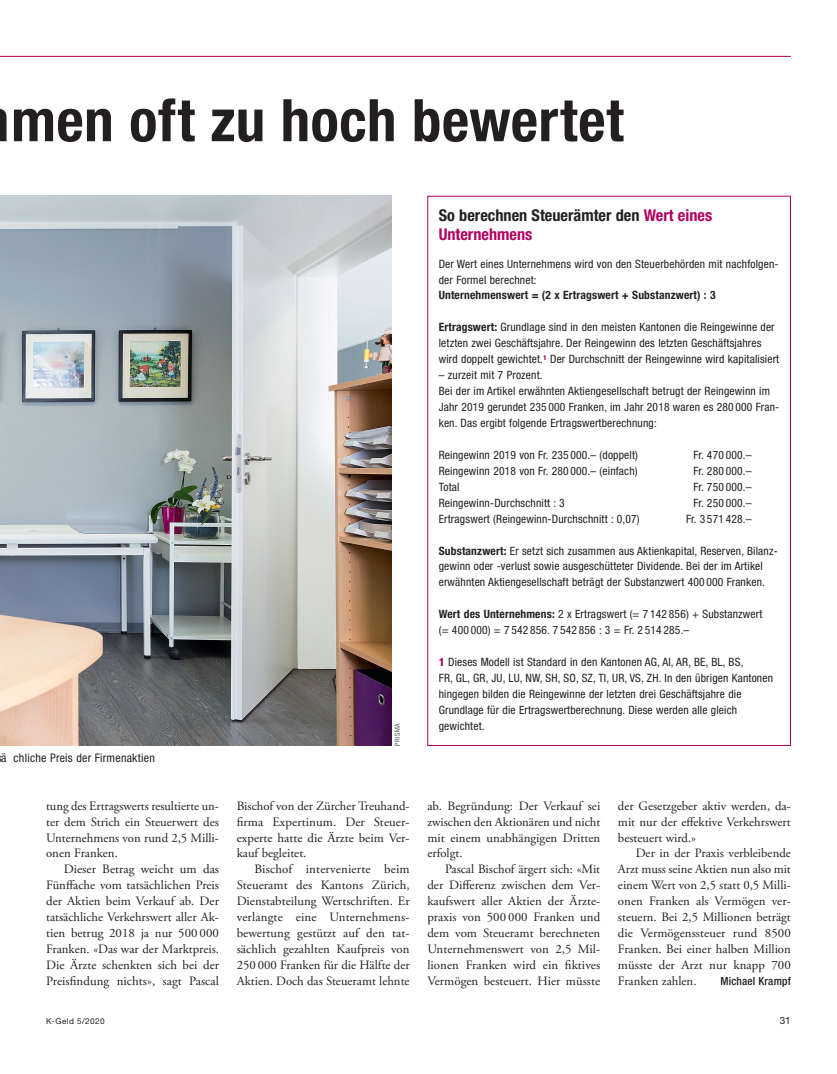
<style>
.page{position:relative;width:837px;height:1074px;background:#fff}
.page>*{position:absolute;margin:0;border:0;box-sizing:border-box;transform-origin:0 0}
.t1{font:700 condensed 58.75px "Helvetica Neue LT Std";letter-spacing:.01em;color:#231f20}
.t2{font:700 condensed 16.25px/18.8px "Helvetica Neue LT Std";color:#231f20}
.t3{font:12.75px/16px "Adobe Garamond Pro";color:#231f20;text-align:justify}
.t4{font:condensed 11.88px "Helvetica Neue LT Std";letter-spacing:.02em;color:#231f20}
.t5{font:condensed 11.5px/15.9px "Helvetica Neue LT Std";letter-spacing:.015em;color:#231f20}
.t6{font:700 condensed 11.5px "Helvetica Neue LT Std";letter-spacing:.015em;color:#231f20}
.t7{font:500 condensed 11.25px "Helvetica Neue LT Std";letter-spacing:.015em;color:#231f20}
.t8{font:10px "Helvetica Neue LT Std";color:#231f20}
.t9{font:8.12px "Helvetica Neue LT Std";letter-spacing:.05em;color:#231f20}
.t10{font:300 condensed 6.88px "Helvetica Neue LT Std";letter-spacing:.09em;color:#231f20}
.s1{color:#b30160}
.s2{font-weight:700}
.s3{font-weight:800;color:#b30160}
</style>
<div class="page">
<hr style="left:0;top:56px;width:790px;height:1px;background:#b30160">
<img style="left:0;top:196px;width:392px;height:550px">
<h1 class="t1" style="left:11px;top:85px;width:613px">men oft zu hoch bewertet</h1>
<p class="t4" style="left:1px;top:750px;width:155px">ä chliche Preis der Firmenaktien</p>
<p class="t3" style="left:46px;top:798px;width:174px">tung des Ertragswerts resultierte un&shy;ter dem Strich ein Steuerwert des Unternehmens von rund 2,5 Milli&shy;onen Franken.</p>
<p class="t3" style="left:46px;top:862px;width:174px;text-indent:18px">Dieser Betrag weicht um das Fünffache vom tatsächlichen Preis der Aktien beim Verkauf ab. Der tatsächliche Verkehrswert aller Ak&shy;tien betrug 2018 ja nur 500 000<br>Franken. «Das war der Marktpreis.<br>Die Ärzte schenkten sich bei der Preisfindung nichts», sagt Pascal</p>
<p class="t10" style="left:393px;top:745px;width:24px;rotate:-90deg">prisma</p>
<p class="t3" style="left:237px;top:798px;width:174px">Bischof von der Zürcher Treuhand&shy;firma Expertinum. Der Steuer&shy;experte hatte die Ärzte beim Ver&shy;kauf begleitet.</p>
<p class="t3" style="left:237px;top:862px;width:174px;text-indent:18px">Bischof intervenierte beim Steueramt des Kantons Zürich, Dienstabteilung Wertschriften. Er verlangte eine Unternehmens&shy;bewertung gestützt auf den tat&shy;sächlich gezahlten Kaufpreis von 250 000 Franken für die Hälfte der Aktien. Doch das Steueramt lehnte</p>
<p class="t2" style="left:438px;top:206px;width:275px">So berechnen Steuerämter den <span class="s1">Wert eines<br>Unternehmens</span></p>
<p class="t5" style="left:438px;top:255px;width:341px">Der Wert eines Unternehmens wird von den Steuerbehörden mit nachfolgen&shy;der Formel berechnet:</p>
<p class="t6" style="left:438px;top:288px;width:278px">Unternehmenswert = (2 x Ertragswert + Substanzwert) : 3</p>
<p class="t5" style="left:438px;top:319px;width:342px"><span class="s2">Ertragswert:</span> Grundlage sind in den meisten Kantonen die Reingewinne der letzten zwei Geschäftsjahre. Der Reingewinn des letzten Geschäftsjahres wird doppelt gewichtet.<sup>1</sup> Der Durchschnitt der Reingewinne wird kapitalisiert</p>
<p class="t5" style="left:438px;top:367px;width:342px">– zurzeit mit 7 Prozent.<br>Bei der im Artikel erwähnten Aktiengesellschaft betrugt der Reingewinn im Jahr 2019 gerundet 235 000 Franken, im Jahr 2018 waren es 280 000 Fran&shy;ken. Das ergibt folgende Ertragswertberechnung:</p>
<p class="t5" style="left:438px;top:447px;width:201px">Reingewinn 2019 von Fr. 235 000.– (doppelt)</p>
<p class="t5" style="left:693px;top:447px;width:59px">Fr. 470 000.–</p>
<p class="t5" style="left:438px;top:463px;width:200px">Reingewinn 2018 von Fr. 280 000.– (einfach)</p>
<p class="t5" style="left:693px;top:463px;width:59px">Fr. 280 000.–</p>
<p class="t5" style="left:438px;top:479px;width:22px">Total</p>
<p class="t5" style="left:693px;top:479px;width:59px">Fr. 750 000.–</p>
<p class="t5" style="left:438px;top:494px;width:127px">Reingewinn-Durchschnitt : 3</p>
<p class="t5" style="left:693px;top:494px;width:59px">Fr. 250 000.–</p>
<p class="t5" style="left:438px;top:510px;width:202px">Ertragswert (Reingewinn-Durchschnitt : 0,07)</p>
<p class="t5" style="left:686px;top:510px;width:67px">Fr. 3 571 428.–</p>
<p class="t5" style="left:438px;top:542px;width:340px"><span class="s2">Substanzwert:</span> Er setzt sich zusammen aus Aktienkapital, Reserven, Bilanz&shy;gewinn oder -verlust sowie ausgeschütteter Dividende. Bei der im Artikel erwähnten Aktiengesellschaft beträgt der Substanzwert 400 000 Franken.</p>
<p class="t5" style="left:438px;top:606px;width:325px"><span class="s2">Wert des Unternehmens:</span> 2 x Ertragswert (= 7 142 856) + Substanzwert (= 400 000) = 7 542 856. 7 542 856 : 3 = Fr. 2 514 285.–</p>
<p class="t5" style="left:438px;top:654px;width:336px"><span class="s3">1</span> Dieses Modell ist Standard in den Kantonen AG, AI, AR, BE, BL, BS,<br>FR, GL, GR, JU, LU, NW, SH, SO, SZ, TI, UR, VS, ZH. In den übrigen Kantonen hingegen bilden die Reingewinne der letzten drei Geschäftsjahre die Grundlage für die Ertragswertberechnung. Diese werden alle gleich gewichtet.</p>
<p class="t3" style="left:427px;top:798px;width:174px">ab. Begründung: Der Verkauf sei zwischen den Aktionären und nicht mit einem unabhängigen Dritten erfolgt.</p>
<p class="t3" style="left:427px;top:862px;width:174px;text-indent:18px">Pascal Bischof ärgert sich: «Mit der Differenz zwischen dem Ver&shy;kaufswert aller Aktien der Ärzte&shy;praxis von 500 000 Franken und dem vom Steueramt berechneten Unternehmenswert von 2,5 Mil&shy;lionen Franken wird ein fiktives Vermögen besteuert. Hier müsste</p>
<p class="t3" style="left:617px;top:798px;width:174px">der Gesetzgeber aktiv werden, da&shy;mit nur der effektive Verkehrswert besteuert wird.»</p>
<p class="t3" style="left:617px;top:846px;width:174px;text-indent:18px">Der in der Praxis verbleibende Arzt muss seine Aktien nun also mit einem Wert von 2,5 statt 0,5 Milli&shy;onen Franken als Vermögen ver&shy;steuern. Bei 2,5 Millionen beträgt die Vermögenssteuer rund 8500<br>Franken. Bei einer halben Million müsste der Arzt nur knapp 700<br>Franken zahlen.</p>
<p class="t7" style="left:720px;top:974px;width:72px">Michael Krampf</p>
<p class="t9" style="left:46px;top:1016px;width:60px">K-Geld 5/2020</p>
<p class="t8" style="left:779px;top:1014px;width:13px">31</p>
</div>
